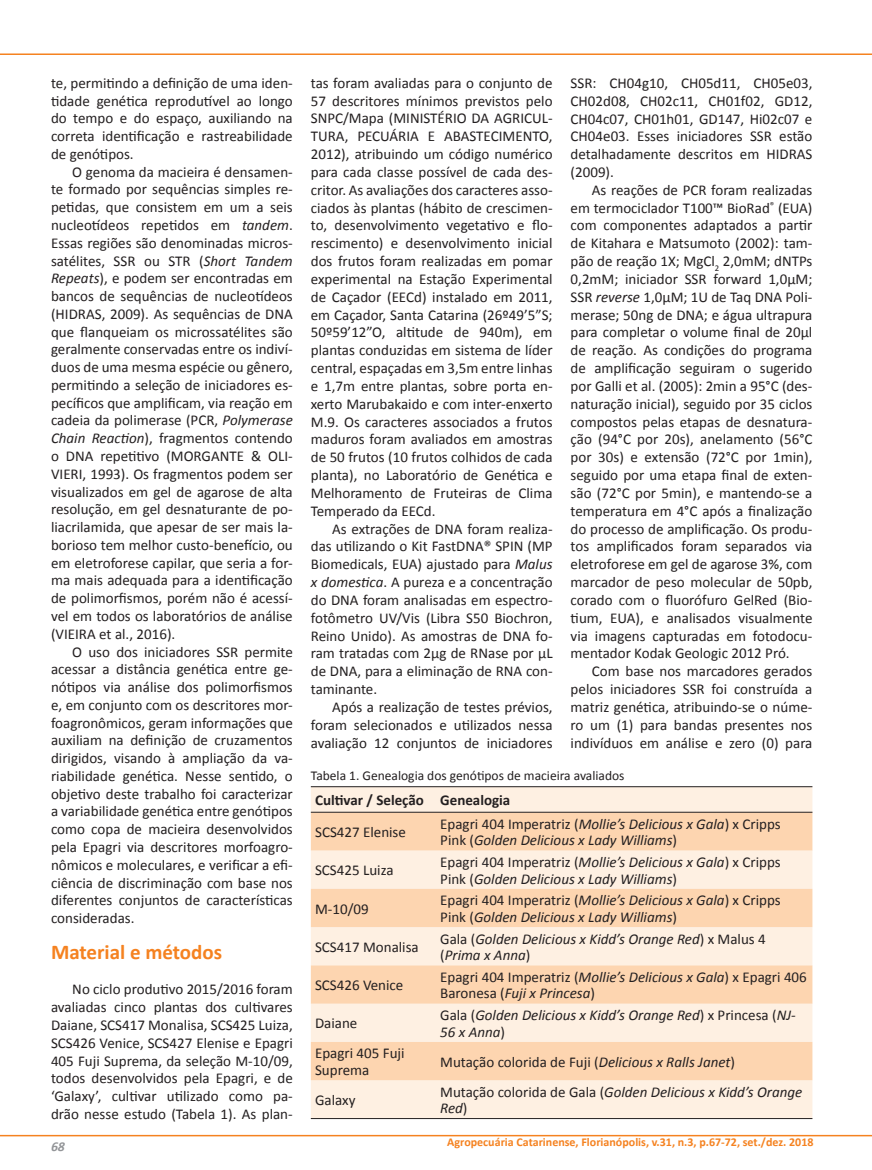
<style>
.page{position:relative;width:872px;height:1170px;background:#fff}
.page>*{position:absolute;margin:0;border:0;box-sizing:border-box;transform-origin:0 0}
.t1{font:700 21px "Calibri";color:#f58220}
.t2{font:15px/17.9px "Calibri";color:#231f20;text-align:justify}
.t3{font:italic 15px/16.5px "Calibri";color:#231f20}
.t4{font:700 15px "Calibri";color:#231f20}
.t5{font:13.5px "Calibri";color:#231f20}
.t6{font:italic 700 13.5px "Calibri";color:#939598}
.t7{font:700 12px "Calibri";color:#f58220}
.s1{font-style:italic}
.s2{font-style:normal}
</style>
<div class="page">
<hr style="left:0;top:53px;width:872px;height:2px;background:#f58220">
<hr style="left:0;top:1134px;width:872px;height:2px;background:#f58220">
<div style="left:311px;top:787px;width:501px;height:331px;background:#fef0e2"></div>
<svg style="left:311px;top:812px;width:501px;height:268px;background:#fce0c5"></svg>
<hr style="left:311px;top:786px;width:125px;height:1px;background:#231f20">
<hr style="left:436px;top:786px;width:376px;height:1px;background:#231f20">
<hr style="left:311px;top:811px;width:125px;height:1px;background:#231f20">
<hr style="left:436px;top:811px;width:376px;height:1px;background:#231f20">
<hr style="left:311px;top:1118px;width:125px;height:1px;background:#231f20">
<hr style="left:436px;top:1118px;width:376px;height:1px;background:#231f20">
<p class="t2" style="left:51px;top:74px;width:243px">te, permitindo a definição de uma iden&shy;tidade genética reprodutível ao longo do tempo e do espaço, auxiliando na correta identificação e rastreabilidade de genótipos.</p>
<p class="t2" style="left:51px;top:162px;width:243px;text-indent:21px">O genoma da macieira é densamen&shy;te formado por sequências simples re&shy;petidas, que consistem em um a seis nucleotídeos repetidos em <span class="s1">tandem</span>.<br>Essas regiões são denominadas micros&shy;satélites, SSR ou STR (<span class="s1">Short Tandem Repeats</span>), e podem ser encontradas em bancos de sequências de nucleotídeos (HIDRAS, 2009). As sequências de DNA que flanqueiam os microssatélites são geralmente conservadas entre os indiví&shy;duos de uma mesma espécie ou gênero, permitindo a seleção de iniciadores es&shy;pecíficos que amplificam, via reação em cadeia da polimerase (PCR, <span class="s1">Polymerase Chain Reaction</span>), fragmentos contendo o DNA repetitivo (MORGANTE &amp; OLI-VIERI, 1993). Os fragmentos podem ser visualizados em gel de agarose de alta resolução, em gel desnaturante de po&shy;liacrilamida, que apesar de ser mais la&shy;borioso tem melhor custo-benefício, ou em eletroforese capilar, que seria a for&shy;ma mais adequada para a identificação de polimorfismos, porém não é acessí&shy;vel em todos os laboratórios de análise (VIEIRA et al., 2016).</p>
<p class="t2" style="left:51px;top:642px;width:243px;text-indent:21px">O uso dos iniciadores SSR permite acessar a distância genética entre ge&shy;nótipos via análise dos polimorfismos e, em conjunto com os descritores mor&shy;foagronômicos, geram informações que auxiliam na definição de cruzamentos dirigidos, visando à ampliação da va&shy;riabilidade genética. Nesse sentido, o objetivo deste trabalho foi caracterizar a variabilidade genética entre genótipos como copa de macieira desenvolvidos pela Epagri via descritores morfoagro&shy;nômicos e moleculares, e verificar a efi&shy;ciência de discriminação com base nos diferentes conjuntos de características consideradas.</p>
<h1 class="t1" style="left:51px;top:937px;width:173px">Material e métodos</h1>
<p class="t2" style="left:51px;top:980px;width:243px;text-indent:21px">No ciclo produtivo 2015/2016 foram avaliadas cinco plantas dos cultivares Daiane, SCS417 Monalisa, SCS425 Luiza, SCS426 Venice, SCS427 Elenise e Epagri 405 Fuji Suprema, da seleção M-10/09, todos desenvolvidos pela Epagri, e de ‘Galaxy’, cultivar utilizado como pa&shy;drão nesse estudo (Tabela 1). As plan-</p>
<p class="t6" style="left:51px;top:1137px;width:15px">68</p>
<p class="t2" style="left:311px;top:73px;width:243px">tas foram avaliadas para o conjunto de 57 descritores mínimos previstos pelo SNPC/Mapa (MINISTÉRIO DA AGRICUL-TURA, PECUÁRIA E ABASTECIMENTO, 2012), atribuindo um código numérico para cada classe possível de cada des&shy;critor. As avaliações dos caracteres asso&shy;ciados às plantas (hábito de crescimen&shy;to, desenvolvimento vegetativo e flo&shy;rescimento) e desenvolvimento inicial dos frutos foram realizadas em pomar experimental na Estação Experimental de Caçador (EECd) instalado em 2011, em Caçador, Santa Catarina (26º49’5”S; 50º59’12”O, altitude de 940m), em plantas conduzidas em sistema de líder central, espaçadas em 3,5m entre linhas e 1,7m entre plantas, sobre porta en&shy;xerto Marubakaido e com inter-enxerto M.9. Os caracteres associados a frutos maduros foram avaliados em amostras de 50 frutos (10 frutos colhidos de cada planta), no Laboratório de Genética e Melhoramento de Fruteiras de Clima Temperado da EECd.</p>
<p class="t2" style="left:311px;top:519px;width:243px;text-indent:21px">As extrações de DNA foram realiza&shy;das utilizando o Kit FastDNA® SPIN (MP Biomedicals, EUA) ajustado para <span class="s1">Malus x domestica</span>. A pureza e a concentração do DNA foram analisadas em espectro&shy;fotômetro UV/Vis (Libra S50 Biochron, Reino Unido). As amostras de DNA fo&shy;ram tratadas com 2µg de RNase por µL de DNA, para a eliminação de RNA con&shy;taminante.</p>
<p class="t2" style="left:311px;top:697px;width:243px;text-indent:21px">Após a realização de testes prévios, foram selecionados e utilizados nessa avaliação 12 conjuntos de iniciadores</p>
<p class="t2" style="left:570px;top:74px;width:243px">SSR: CH04g10, CH05d11, CH05e03, CH02d08, CH02c11, CH01f02, GD12, CH04c07, CH01h01, GD147, Hi02c07 e CH04e03. Esses iniciadores SSR estão detalhadamente descritos em HIDRAS (2009).</p>
<p class="t2" style="left:570px;top:181px;width:243px;text-indent:21px">As reações de PCR foram realizadas em termociclador T100™ BioRad<sup>®</sup> (EUA) com componentes adaptados a partir de Kitahara e Matsumoto (2002): tam&shy;pão de reação 1X; MgCl<sub>2</sub> 2,0mM; dNTPs 0,2mM; iniciador SSR forward 1,0µM; SSR <span class="s1">reverse</span> 1,0µM; 1U de Taq DNA Poli&shy;merase; 50ng de DNA; e água ultrapura para completar o volume final de 20µl de reação. As condições do programa de amplificação seguiram o sugerido por Galli et al. (2005): 2min a 95°C (des&shy;naturação inicial), seguido por 35 ciclos compostos pelas etapas de desnatura&shy;ção (94°C por 20s), anelamento (56°C por 30s) e extensão (72°C por 1min), seguido por uma etapa final de exten&shy;são (72°C por 5min), e mantendo-se a temperatura em 4°C após a finalização do processo de amplificação. Os produ&shy;tos amplificados foram separados via eletroforese em gel de agarose 3%, com marcador de peso molecular de 50pb, corado com o fluorófuro GelRed (Bio&shy;tium, EUA), e analisados visualmente via imagens capturadas em fotodocu&shy;mentador Kodak Geologic 2012 Pró.</p>
<p class="t2" style="left:570px;top:661px;width:243px;text-indent:21px">Com base nos marcadores gerados pelos iniciadores SSR foi construída a matriz genética, atribuindo-se o núme&shy;ro um (1) para bandas presentes nos indivíduos em análise e zero (0) para</p>
<p class="t5" style="left:311px;top:766px;width:315px">Tabela 1. Genealogia dos genótipos de macieira avaliados</p>
<p class="t4" style="left:315px;top:789px;width:197px">Cultivar / Seleção Genealogia</p>
<p class="t2" style="left:315px;top:822px;width:92px">SCS427 Elenise</p>
<p class="t3" style="left:440px;top:815px;width:342px"><span class="s2">Epagri 404 Imperatriz (</span>Mollie’s Delicious x Gala<span class="s2">) x Cripps<br>Pink (</span>Golden Delicious x Lady Williams<span class="s2">)</span></p>
<p class="t2" style="left:315px;top:860px;width:80px">SCS425 Luiza</p>
<p class="t3" style="left:440px;top:853px;width:342px"><span class="s2">Epagri 404 Imperatriz (</span>Mollie’s Delicious x Gala<span class="s2">) x Cripps<br>Pink (</span>Golden Delicious x Lady Williams<span class="s2">)</span></p>
<p class="t2" style="left:315px;top:899px;width:55px">M-10/09</p>
<p class="t3" style="left:440px;top:891px;width:342px"><span class="s2">Epagri 404 Imperatriz (</span>Mollie’s Delicious x Gala<span class="s2">) x Cripps<br>Pink (</span>Golden Delicious x Lady Williams<span class="s2">)</span></p>
<p class="t2" style="left:315px;top:937px;width:105px">SCS417 Monalisa</p>
<p class="t3" style="left:440px;top:929px;width:327px"><span class="s2">Gala (</span>Golden Delicious x Kidd’s Orange Red<span class="s2">) x Malus 4 (</span>Prima x Anna<span class="s2">)</span></p>
<p class="t2" style="left:315px;top:975px;width:90px">SCS426 Venice</p>
<p class="t2" style="left:440px;top:968px;width:368px;line-height:16.5px">Epagri 404 Imperatriz (<span class="s1">Mollie’s Delicious x Gala</span>) x Epagri 406<br>Baronesa (<span class="s1">Fuji x Princesa</span>)</p>
<p class="t2" style="left:315px;top:1014px;width:44px">Daiane</p>
<p class="t3" style="left:440px;top:1006px;width:357px"><span class="s2">Gala (</span>Golden Delicious x Kidd’s Orange Red<span class="s2">) x Princesa (</span>NJ-<br>56 x Anna<span class="s2">)</span></p>
<p class="t2" style="left:315px;top:1044px;width:91px;line-height:16.5px">Epagri 405 Fuji<br>Suprema</p>
<p class="t2" style="left:440px;top:1052px;width:296px">Mutação colorida de Fuji (<span class="s1">Delicious x Ralls Janet</span>)</p>
<p class="t2" style="left:315px;top:1090px;width:42px">Galaxy</p>
<p class="t3" style="left:440px;top:1082px;width:364px"><span class="s2">Mutação colorida de Gala (</span>Golden Delicious x Kidd’s Orange<br>Red<span class="s2">)</span></p>
<p class="t7" style="left:447px;top:1133px;width:368px">Agropecuária Catarinense, Florianópolis, v.31, n.3, p.67-72, set./dez. 2018</p>
</div>
